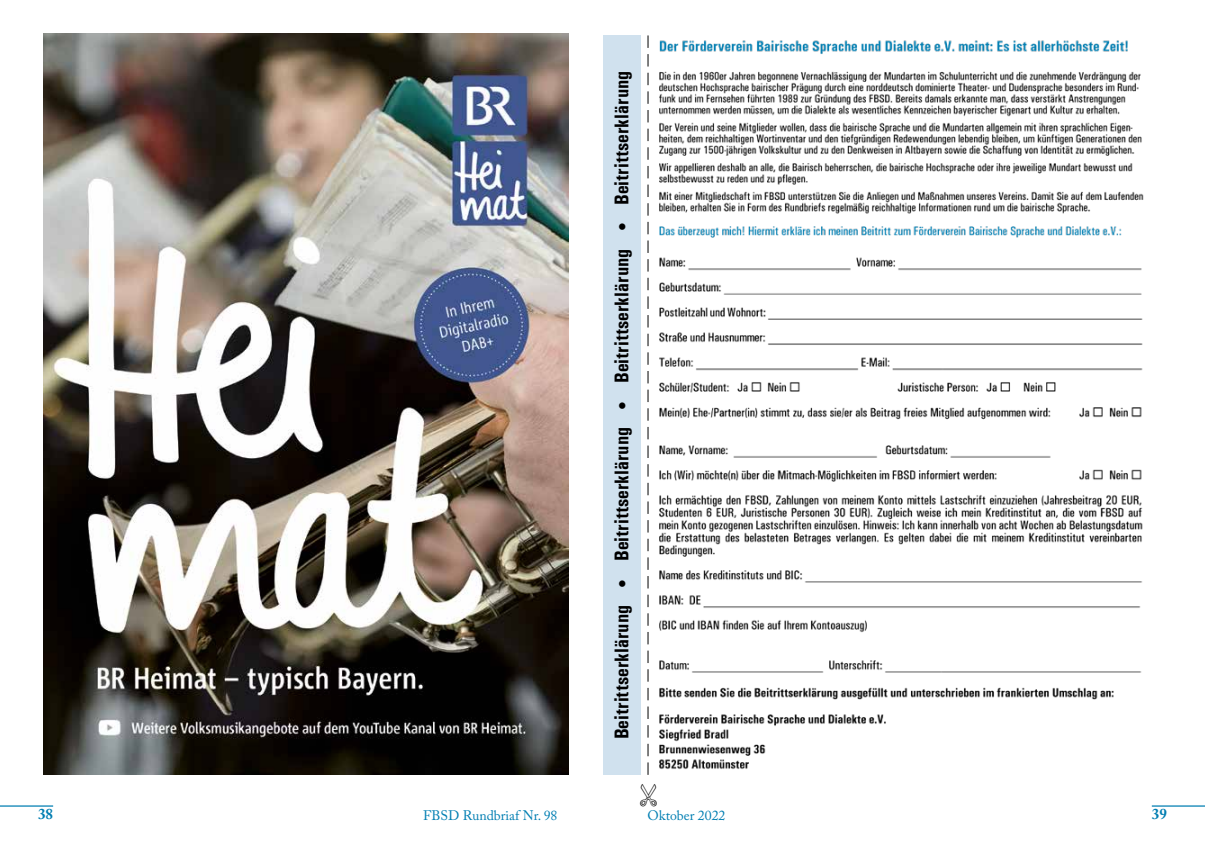
<style>
.page{position:relative;width:1205px;height:851px;background:#fff}
.page>*{position:absolute;margin:0;border:0;box-sizing:border-box;transform-origin:0 0}
.t1{font:700 condensed 20px "Univers";color:#000}
.t2{font:700 15px "Adobe Caslon Pro";color:#007eb2}
.t3{font:13.75px "Adobe Caslon Pro";color:#007eb2}
.s1{font-size:17.5px}
</style>
<div class="page">
<hr style="left:0;top:805px;width:53px;height:1px;background:#007eb2">
<hr style="left:1152px;top:805px;width:53px;height:1px;background:#007eb2">
<img style="left:44px;top:33px;width:525px;height:741px">
<img style="left:659px;top:40px;width:485px;height:729px">
<svg style="left:647px;top:35px;width:1px;height:739px"></svg>
<div style="left:603px;top:35px;width:37px;height:739px;background:#d0e1ee"></div>
<p class="t1" style="left:610px;top:739px;width:669px;rotate:-90deg">Beitrittserklärung <span class="s1">•</span> Beitrittserklärung <span class="s1">•</span> Beitrittserklärung <span class="s1">•</span> Beitrittserklärung</p>
<p class="t2" style="left:38px;top:805px;width:16px">38</p>
<p class="t3" style="left:423px;top:807px;width:136px">FBSD Rundbriaf Nr. 98</p>
<p class="t3" style="left:647px;top:807px;width:79px">Oktober 2022</p>
<p class="t2" style="left:1152px;top:805px;width:16px">39</p>
</div>
